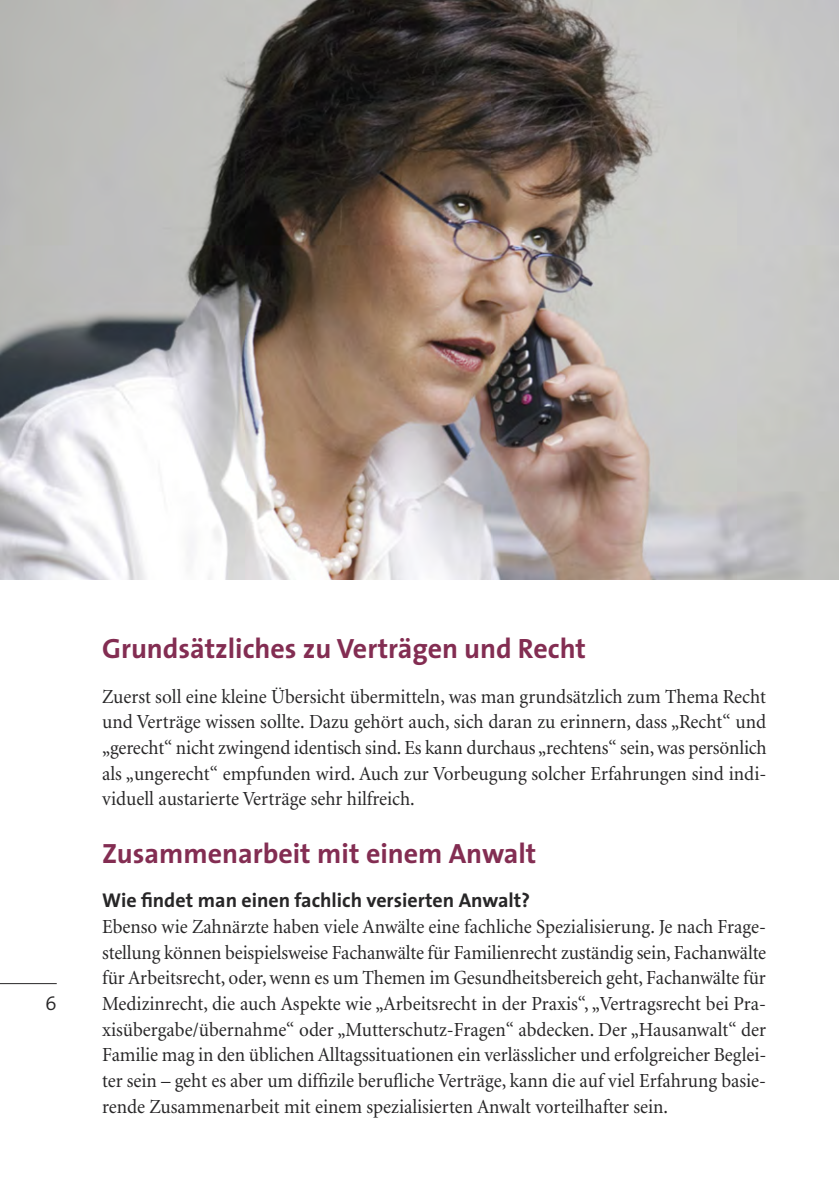
<style>
.page{position:relative;width:840px;height:1191px;background:#fff}
.page>*{position:absolute;margin:0;border:0;box-sizing:border-box;transform-origin:0 0}
.t1{font:700 28px "The Sans";color:#832d52}
.t2{font:20px/25.6px "Minion";color:#272627;text-align:justify;scale:.95 1}
.t3{font:700 20px "The Sans";color:#272627}
.t4{font:20px "The Sans Semi Light Caps";color:#272627}
</style>
<div class="page">
<hr style="left:0;top:983px;width:57px;height:1px;background:#272627">
<img style="left:0;top:0;width:838px;height:579px">
<p class="t4" style="left:45px;top:996px;width:13px">6</p>
<h1 class="t1" style="left:102px;top:637px;width:485px">Grundsätzliches zu Verträgen und Recht</h1>
<p class="t2" style="left:102px;top:685px;width:700px">Zuerst soll eine kleine Übersicht übermitteln, was man grundsätzlich zum Thema Recht und Verträge wissen sollte. Dazu gehört auch, sich daran zu erinnern, dass „Recht“ und „gerecht“ nicht zwingend identisch sind. Es kann durchaus „rechtens“ sein, was persönlich als „ungerecht“ empfunden wird. Auch zur Vorbeugung solcher Erfahrungen sind indi&shy;viduell austarierte Verträge sehr hilfreich.</p>
<h1 class="t1" style="left:102px;top:842px;width:435px">Zusammenarbeit mit einem Anwalt</h1>
<p class="t3" style="left:102px;top:892px;width:429px">Wie findet man einen fachlich versierten Anwalt?</p>
<p class="t2" style="left:102px;top:915px;width:700px">Ebenso wie Zahnärzte haben viele Anwälte eine fachliche Spezialisierung. Je nach Frage&shy;stellung können beispielsweise Fachanwälte für Familienrecht zuständig sein, Fachanwälte für Arbeitsrecht, oder, wenn es um Themen im Gesundheitsbereich geht, Fachanwälte für Medizinrecht, die auch Aspekte wie „Arbeitsrecht in der Praxis“, „Vertragsrecht bei Pra&shy;xisübergabe/übernahme“ oder „Mutterschutz-Fragen“ abdecken. Der „Hausanwalt“ der Familie mag in den üblichen Alltagssituationen ein verlässlicher und erfolgreicher Beglei&shy;ter sein – geht es aber um diffizile berufliche Verträge, kann die auf viel Erfahrung basie&shy;rende Zusammenarbeit mit einem spezialisierten Anwalt vorteilhafter sein.</p>
</div>
